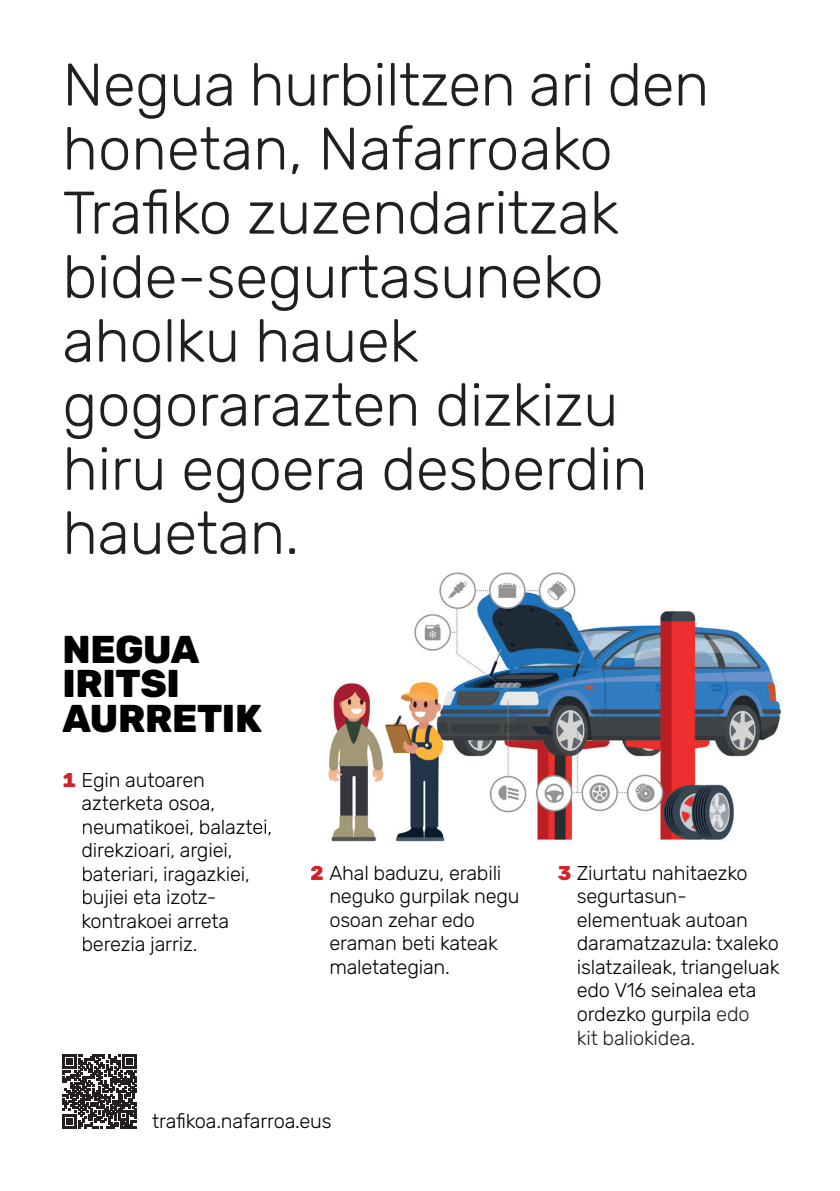
<style>
.page{position:relative;width:840px;height:1191px;background:#fff}
.page>*{position:absolute;margin:0;border:0;box-sizing:border-box;transform-origin:0 0}
.t1{font:300 60px/64px "Rubik";letter-spacing:-.005em;color:#231f20}
.t2{font:800 38.8px/34.6px "Rubik";letter-spacing:-.01em;color:#000001}
.t3{font:300 20px/23.4px "Rubik";letter-spacing:-.01em;color:#000001}
.s1{font-weight:800;color:#d1232a}
.s2{color:#231f20}
</style>
<div class="page">
<img style="left:268px;top:572px;width:513px;height:270px">
<img style="left:254px;top:819px;width:18px;height:16px">
<svg style="left:62px;top:1054px;width:74px;height:74px"></svg>
<h1 class="t1" style="left:62px;top:54px;width:648px">Negua hurbiltzen ari den honetan, Nafarroako<br>Trafiko zuzendaritzak bide-segurtasuneko aholku hauek gogorarazten dizkizu hiru egoera desberdin hauetan.</h1>
<h2 class="t2" style="left:62px;top:633px;width:201px">NEGUA<br>IRITSI<br>AURRETIK</h2>
<p class="t3" style="left:81px;top:768px;width:192px;text-indent:-19px"><span class="s1">1</span> Egin autoaren azterketa osoa, neumatikoei, balaztei, direkzioari, argiei, bateriari, iragazkiei, bujiei eta izotz&shy;kontrakoei arreta berezia jarriz.</p>
<p class="t3" style="left:329px;top:861px;width:192px;text-indent:-19px"><span class="s1">2</span> Ahal baduzu, erabili neguko gurpilak negu osoan zehar edo eraman beti kateak maletategian.</p>
<p class="t3" style="left:576px;top:861px;width:204px;text-indent:-19px"><span class="s1">3</span> Ziurtatu nahitaezko segurtasun&shy;elementuak autoan daramatzazula: txaleko islatzaileak, triangeluak edo V16 seinalea eta ordezko gurpila <span class="s2">edo<br>kit baliokidea.</span></p>
<p class="t3" style="left:152px;top:1109px;width:181px">trafikoa.nafarroa.eus</p>
</div>
